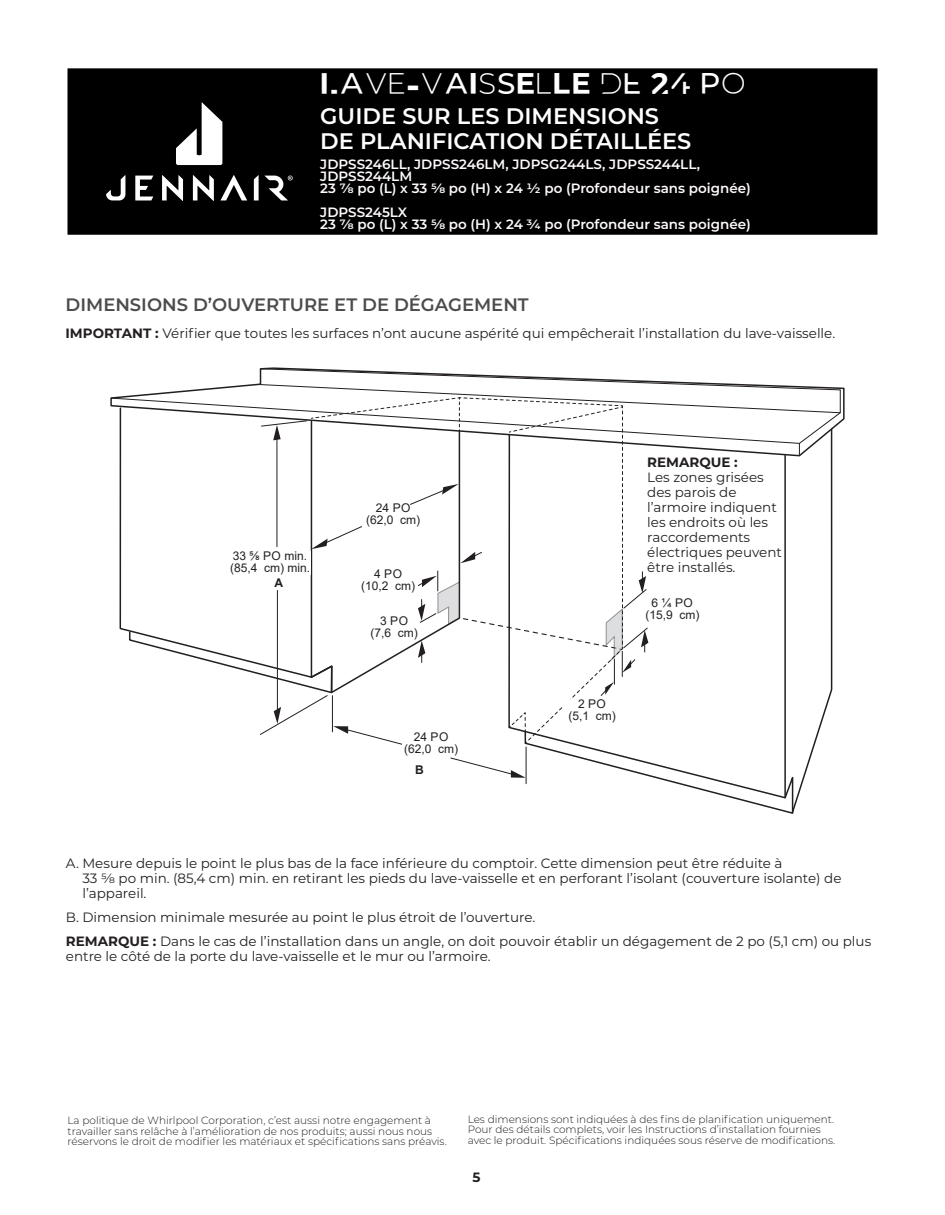
<style>
.page{position:relative;width:945px;height:1215px;background:#fff}
.page>*{position:absolute;margin:0;border:0;box-sizing:border-box;transform-origin:0 0}
.t1{font:36px "Jennair Defiant Sans";color:#fff}
.t2{font:600 22.5px/25.5px "Montserrat";color:#fff}
.t3{font:600 18px "Montserrat";color:#4b4c4d}
.t4{font:13.5px/15px "Montserrat";color:#231f20}
.t5{font:600 13.5px/12px "Montserrat";color:#fefafc}
.t6{font:700 13.5px "Montserrat";color:#231f20}
.t7{font:12px/12px "Arial";color:#231f20;text-align:center}
.t8{font:700 12px "Arial";color:#231f20}
.t9{font:300 10.5px/10.5px "Montserrat";color:#231f20}
.s1{font-family:"Montserrat";font-weight:700}
.s2{font-weight:700}
</style>
<div class="page">
<div style="left:68px;top:69px;width:809px;height:165px;background:#000"></div>
<div style="left:68px;top:68px;width:810px;height:167px;border:2px solid #000"></div>
<svg style="left:135px;top:176px;width:18px;height:24px"></svg>
<svg style="left:193px;top:175px;width:21px;height:26px"></svg>
<svg style="left:221px;top:175px;width:26px;height:25px"></svg>
<svg style="left:254px;top:175px;width:5px;height:25px"></svg>
<svg style="left:162px;top:175px;width:21px;height:26px"></svg>
<svg style="left:106px;top:175px;width:19px;height:25px"></svg>
<svg style="left:176px;top:102px;width:46px;height:63px"></svg>
<svg style="left:265px;top:176px;width:28px;height:24px"></svg>
<svg style="left:110px;top:367px;width:735px;height:55px"></svg>
<svg style="left:525px;top:745px;width:290px;height:69px"></svg>
<svg style="left:119px;top:407px;width:140px;height:225px"></svg>
<svg style="left:128px;top:430px;width:131px;height:245px"></svg>
<hr style="left:526px;top:747px;width:1px;height:37px;background:#231f20">
<svg style="left:450px;top:757px;width:76px;height:21px"></svg>
<svg style="left:259px;top:384px;width:582px;height:361px"></svg>
<div style="left:230px;top:551px;width:81px;height:24px;background:#fff"></div>
<div style="left:369px;top:616px;width:51px;height:21px;background:#fff"></div>
<div style="left:359px;top:569px;width:58px;height:24px;background:#fff"></div>
<div style="left:402px;top:733px;width:58px;height:24px;background:#fff"></div>
<div style="left:563px;top:699px;width:58px;height:24px;background:#fff"></div>
<div style="left:643px;top:598px;width:59px;height:24px;background:#fff"></div>
<h1 class="t1" style="left:320px;top:65px;width:427px">LAVE<span class="s1">-</span>VAISSELLE DE 24 PO</h1>
<h2 class="t2" style="left:320px;top:103px;width:373px">GUIDE SUR LES DIMENSIONS<br>DE PLANIFICATION DÉTAILLÉES</h2>
<p class="t5" style="left:320px;top:158px;width:432px">JDPSS246LL, JDPSS246LM, JDPSG244LS, JDPSS244LL,<br>JDPSS244LM<br>23 7/8 po (L) x 33 5/8 po (H) x 24 1/2 po (Profondeur sans poignée)</p>
<p class="t5" style="left:320px;top:206px;width:432px">JDPSS245LX<br>23 7/8 po (L) x 33 5/8 po (H) x 24 3/4 po (Profondeur sans poignée)</p>
<h3 class="t3" style="left:66px;top:295px;width:465px">DIMENSIONS D’OUVERTURE ET DE DÉGAGEMENT</h3>
<p class="t4" style="left:66px;top:326px;width:771px"><span class="s2">IMPORTANT :</span> Vérifier que toutes les surfaces n’ont aucune aspérité qui empêcherait l’installation du lave-vaisselle.</p>
<p class="t7" style="left:230px;top:550px;width:82px;text-align:left">33 5/8 PO min. (85,4 cm) min.</p>
<p class="t8" style="left:274px;top:579px;width:10px">A</p>
<p class="t7" style="left:366px;top:503px;width:56px">24 PO (62,0 cm)</p>
<p class="t7" style="left:361px;top:568px;width:56px">4 PO (10,2 cm)</p>
<p class="t7" style="left:370px;top:616px;width:49px">3 PO (7,6 cm)</p>
<p class="t7" style="left:404px;top:732px;width:56px">24 PO (62,0 cm)</p>
<p class="t8" style="left:415px;top:765px;width:10px">B</p>
<p class="t6" style="left:647px;top:455px;width:92px">REMARQUE :</p>
<p class="t4" style="left:647px;top:470px;width:136px">Les zones grisées des parois de l’armoire indiquent les endroits où les raccordements électriques peuvent être installés.</p>
<p class="t7" style="left:645px;top:598px;width:56px">6 ¼ PO (15,9 cm)</p>
<p class="t7" style="left:568px;top:699px;width:49px">2 PO (5,1 cm)</p>
<p class="t4" style="left:82px;top:856px;width:761px;text-indent:-17px">A. Mesure depuis le point le plus bas de la face inférieure du comptoir. Cette dimension peut être réduite à<br>33 5/8 po min. (85,4 cm) min. en retirant les pieds du lave-vaisselle et en perforant l’isolant (couverture isolante) de l’appareil.</p>
<p class="t4" style="left:66px;top:906px;width:807px;line-height:24px">B. Dimension minimale mesurée au point le plus étroit de l’ouverture.<br><span class="s2">REMARQUE :</span> Dans le cas de l’installation dans un angle, on doit pouvoir établir un dégagement de 2 po (5,1 cm) ou plus</p>
<p class="t4" style="left:66px;top:949px;width:426px">entre le côté de la porte du lave-vaisselle et le mur ou l’armoire.</p>
<p class="t9" style="left:68px;top:1116px;width:381px">La politique de Whirlpool Corporation, c’est aussi notre engagement à travailler sans relâche à l’amélioration de nos produits; aussi nous nous réservons le droit de modifier les matériaux et spécifications sans préavis.</p>
<p class="t9" style="left:468px;top:1114px;width:369px">Les dimensions sont indiquées à des fins de planification uniquement.<br>Pour des détails complets, voir les Instructions d’installation fournies avec le produit. Spécifications indiquées sous réserve de modifications.</p>
<p class="t6" style="left:472px;top:1170px;width:10px">5</p>
</div>
